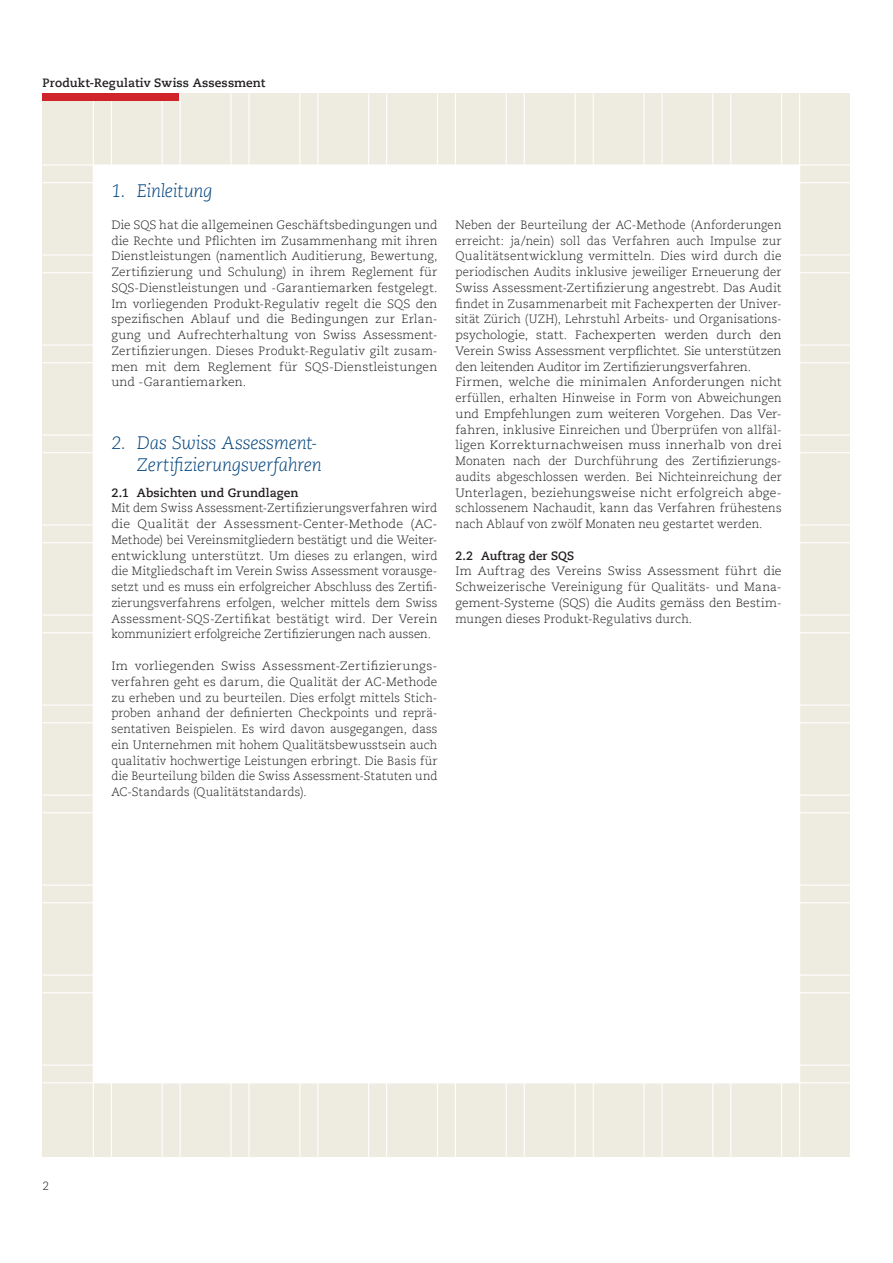
<style>
.page{position:relative;width:893px;height:1263px;background:#fff}
.page>*{position:absolute;margin:0;border:0;box-sizing:border-box;transform-origin:0 0}
.Blaue_Untertitel{font:italic 300 18px/21.8px "Caecilia Com 46";letter-spacing:-.015em;color:#01437c;text-align:right}
.Lauftext{font:300 12px/15.8px "Caecilia Com 45";letter-spacing:.01em;color:#231f20}
.Lauftext-2{font:300 12px/15.8px "Caecilia Com 45";letter-spacing:.01em;color:#231f20;scale:1.04 1}
.Untertitel{font:700 12px "Caecilia Com 75";letter-spacing:.01em;color:#231f20}
</style>
<div class="page">
<div style="left:43px;top:94px;width:807px;height:1063px;background:#eeebe0"></div>
<hr style="left:43px;top:254px;width:807px;height:2px;background:#fff">
<hr style="left:43px;top:182px;width:807px;height:1px;background:#fff">
<hr style="left:43px;top:434px;width:807px;height:2px;background:#fff">
<hr style="left:43px;top:452px;width:807px;height:1px;background:#fff">
<hr style="left:43px;top:524px;width:807px;height:2px;background:#fff">
<hr style="left:43px;top:542px;width:807px;height:1px;background:#fff">
<hr style="left:43px;top:614px;width:807px;height:2px;background:#fff">
<hr style="left:43px;top:632px;width:807px;height:1px;background:#fff">
<hr style="left:43px;top:704px;width:807px;height:2px;background:#fff">
<hr style="left:43px;top:722px;width:807px;height:1px;background:#fff">
<hr style="left:43px;top:794px;width:807px;height:2px;background:#fff">
<hr style="left:43px;top:812px;width:807px;height:1px;background:#fff">
<hr style="left:43px;top:884px;width:807px;height:2px;background:#fff">
<hr style="left:43px;top:902px;width:807px;height:1px;background:#fff">
<hr style="left:43px;top:974px;width:807px;height:2px;background:#fff">
<hr style="left:43px;top:992px;width:807px;height:1px;background:#fff">
<hr style="left:43px;top:1064px;width:807px;height:2px;background:#fff">
<hr style="left:43px;top:1082px;width:807px;height:1px;background:#fff">
<hr style="left:43px;top:164px;width:807px;height:2px;background:#fff">
<hr style="left:43px;top:272px;width:807px;height:1px;background:#fff">
<hr style="left:43px;top:344px;width:807px;height:2px;background:#fff">
<hr style="left:43px;top:362px;width:807px;height:1px;background:#fff">
<div style="left:93px;top:165px;width:707px;height:918px;background:#fff"></div>
<hr style="left:93px;top:94px;width:1px;height:1063px;background:#fff">
<hr style="left:111px;top:94px;width:1px;height:1063px;background:#fff">
<hr style="left:162px;top:94px;width:1px;height:1063px;background:#fff">
<hr style="left:180px;top:94px;width:1px;height:1063px;background:#fff">
<hr style="left:230px;top:94px;width:2px;height:1063px;background:#fff">
<hr style="left:248px;top:94px;width:2px;height:1063px;background:#fff">
<hr style="left:299px;top:94px;width:1px;height:1063px;background:#fff">
<hr style="left:317px;top:94px;width:1px;height:1063px;background:#fff">
<hr style="left:368px;top:94px;width:1px;height:1063px;background:#fff">
<hr style="left:386px;top:94px;width:1px;height:1063px;background:#fff">
<hr style="left:506px;top:94px;width:1px;height:1063px;background:#fff">
<hr style="left:524px;top:94px;width:1px;height:1063px;background:#fff">
<hr style="left:575px;top:94px;width:1px;height:1063px;background:#fff">
<hr style="left:593px;top:94px;width:1px;height:1063px;background:#fff">
<hr style="left:643px;top:94px;width:2px;height:1063px;background:#fff">
<hr style="left:661px;top:94px;width:2px;height:1063px;background:#fff">
<hr style="left:712px;top:94px;width:1px;height:1063px;background:#fff">
<hr style="left:730px;top:94px;width:1px;height:1063px;background:#fff">
<hr style="left:781px;top:94px;width:1px;height:1063px;background:#fff">
<hr style="left:799px;top:94px;width:1px;height:1063px;background:#fff">
<hr style="left:437px;top:94px;width:1px;height:1063px;background:#fff">
<hr style="left:455px;top:94px;width:1px;height:1063px;background:#fff">
<div style="left:43px;top:94px;width:136px;height:7px;background:#d1232a"></div>
<p class="Untertitel" style="left:43px;top:75px;width:224px">Produkt-Regulativ Swiss Assessment</p>
<p class="Blaue_Untertitel" style="left:111px;top:180px;width:103px">1. Einleitung</p>
<p class="Lauftext" style="left:111px;top:217px;width:328px">Die SQS hat die allgemeinen Geschäftsbedingungen und die Rechte und Pflichten im Zusammenhang mit ihren Dienstleistungen (namentlich Auditierung, Bewertung, Zertifizierung und Schulung) in ihrem Reglement für SQS-Dienstleistungen und -Garantiemarken festgelegt.<br>Im vorliegenden Produkt-Regulativ regelt die SQS den spezifischen Ablauf und die Bedingungen zur Erlan&shy;gung und Aufrechterhaltung von Swiss Assessment-Zertifizierungen. Dieses Produkt-Regulativ gilt zusam&shy;men mit dem Reglement für SQS-Dienstleistungen und -Garantiemarken.</p>
<p class="Blaue_Untertitel" style="left:111px;top:432px;width:212px">2. Das Swiss Assessment-<br>Zertifizierungsverfahren</p>
<p class="Untertitel" style="left:111px;top:484px;width:189px">2.1 Absichten und Grundlagen</p>
<p class="Lauftext" style="left:111px;top:500px;width:328px">Mit dem Swiss Assessment-Zertifizierungsverfahren wird die Qualität der Assessment-Center-Methode (AC-Methode) bei Vereinsmitgliedern bestätigt und die Weiter&shy;entwicklung unterstützt. Um dieses zu erlangen, wird die Mitgliedschaft im Verein Swiss Assessment vorausge&shy;setzt und es muss ein erfolgreicher Abschluss des Zertifi&shy;zierungsverfahrens erfolgen, welcher mittels dem Swiss Assessment-SQS-Zertifikat bestätigt wird. Der Verein kommuniziert erfolgreiche Zertifizierungen nach aussen.</p>
<p class="Lauftext-2" style="left:111px;top:658px;width:315px">Im vorliegenden Swiss Assessment-Zertifizierungs&shy;verfahren geht es darum, die Qualität der AC-Methode zu erheben und zu beurteilen. Dies erfolgt mittels Stich&shy;proben anhand der definierten Checkpoints und reprä&shy;sentativen Beispielen. Es wird davon ausgegangen, dass ein Unternehmen mit hohem Qualitätsbewusstsein auch qualitativ hochwertige Leistungen erbringt. Die Basis für die Beurteilung bilden die Swiss Assessment-Statuten und AC-Standards (Qualitätstandards).</p>
<p class="Lauftext" style="left:455px;top:217px;width:328px">Neben der Beurteilung der AC-Methode (Anforderungen erreicht: ja/nein) soll das Verfahren auch Impulse zur Qualitätsentwicklung vermitteln. Dies wird durch die periodischen Audits inklusive jeweiliger Erneuerung der Swiss Assessment-Zertifizierung angestrebt. Das Audit findet in Zusammenarbeit mit Fachexperten der Univer&shy;sität Zürich (UZH), Lehrstuhl Arbeits- und Organisations&shy;psychologie, statt. Fachexperten werden durch den Verein Swiss Assessment verpflichtet. Sie unterstützen den leitenden Auditor im Zertifizierungsverfahren.</p>
<p class="Lauftext" style="left:455px;top:374px;width:328px">Firmen, welche die minimalen Anforderungen nicht erfüllen, erhalten Hinweise in Form von Abweichungen und Empfehlungen zum weiteren Vorgehen. Das Ver&shy;fahren, inklusive Einreichen und Überprüfen von allfäl&shy;ligen Korrekturnachweisen muss innerhalb von drei Monaten nach der Durchführung des Zertifizierungs&shy;audits abgeschlossen werden. Bei Nichteinreichung der Unterlagen, beziehungsweise nicht erfolgreich abge&shy;schlossenem Nachaudit, kann das Verfahren frühestens nach Ablauf von zwölf Monaten neu gestartet werden.</p>
<p class="Untertitel" style="left:455px;top:547px;width:120px">2.2 Auftrag der SQS</p>
<p class="Lauftext" style="left:455px;top:563px;width:328px">Im Auftrag des Vereins Swiss Assessment führt die Schweizerische Vereinigung für Qualitäts- und Mana&shy;gement-Systeme (SQS) die Audits gemäss den Bestim-- mungen dieses Produkt-Regulativs durch.</p>
<p class="Lauftext" style="left:43px;top:1177px;width:8px">2</p>
</div>
